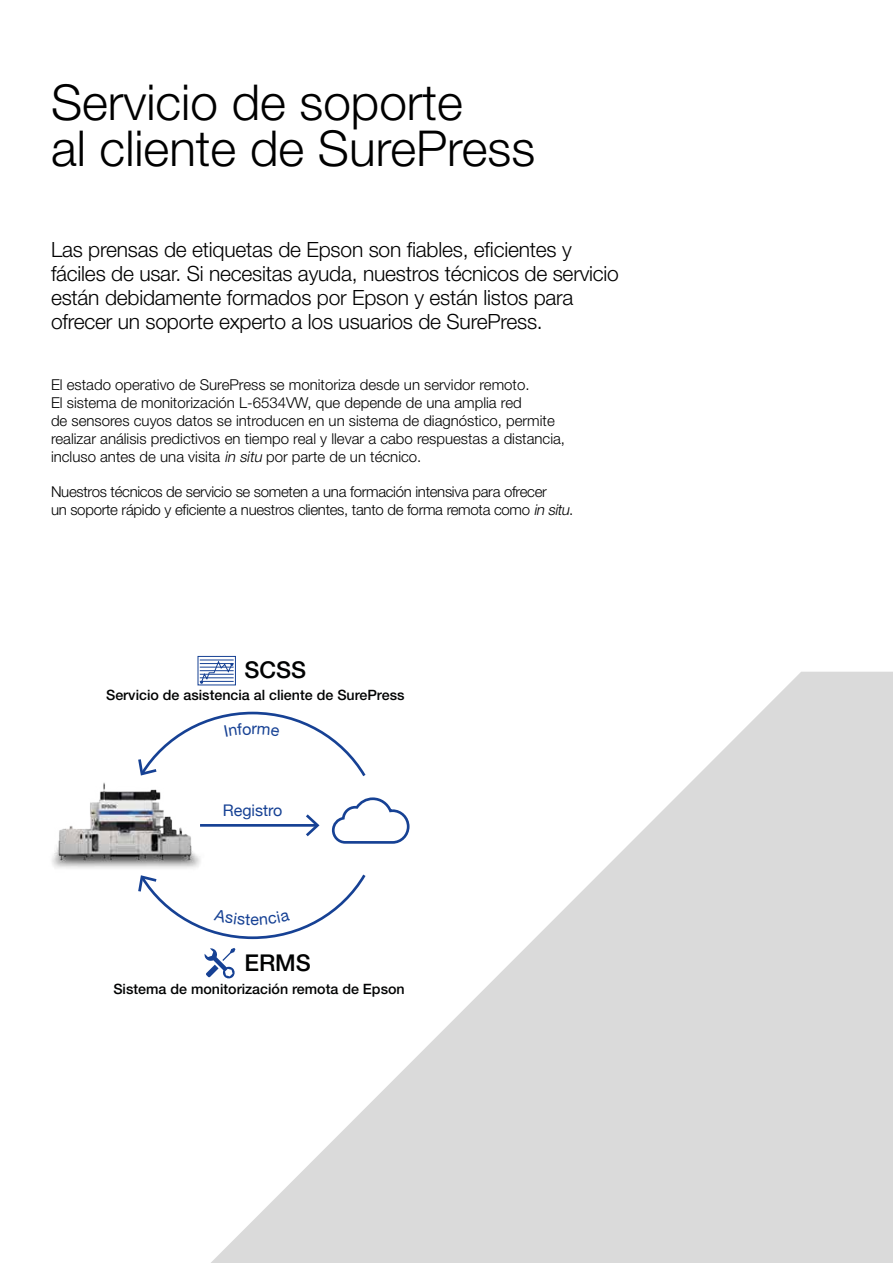
<style>
.page{position:relative;width:893px;height:1263px;background:#fff}
.page>*{position:absolute;margin:0;border:0;box-sizing:border-box;transform-origin:0 0}
.t1{font:300 49.5px/46.5px "Helvetica Neue LT Pro";color:#000}
.t2{font:500 23.1px "Helvetica Neue LT Pro";color:#010202}
.t3{font:300 21px/24px "Helvetica Neue LT Pro";letter-spacing:-.01em;color:#000}
.t4{font:16.05px "Helvetica Neue";color:#164194}
.t5{font:300 15px/18px "Helvetica Neue LT Pro";color:#000}
.t6{font:300 15px/18px "Helvetica Neue LT Pro";letter-spacing:-.02em;color:#000}
.t7{font:500 14.25px "Helvetica Neue LT Pro";color:#010202}
.s1{font-style:italic}
</style>
<div class="page">
<svg style="left:210px;top:672px;width:683px;height:591px;fill:#dadada"></svg>
<hr style="left:200px;top:824px;width:117px;height:3px;background:#164194">
<svg style="left:306px;top:814px;width:13px;height:22px"></svg>
<img style="left:52px;top:779px;width:167px;height:93px">
<svg style="left:205px;top:948px;width:30px;height:31px"></svg>
<div style="left:198px;top:656px;width:38px;height:29px;border:1px solid #164194"></div>
<hr style="left:200px;top:659px;width:34px;height:1px;background:#164194">
<hr style="left:200px;top:663px;width:34px;height:1px;background:#164194">
<hr style="left:200px;top:667px;width:34px;height:1px;background:#164194">
<hr style="left:200px;top:670px;width:34px;height:1px;background:#164194">
<hr style="left:200px;top:674px;width:34px;height:1px;background:#164194">
<hr style="left:200px;top:677px;width:34px;height:1px;background:#164194">
<hr style="left:200px;top:681px;width:34px;height:1px;background:#164194">
<svg style="left:200px;top:659px;width:33px;height:25px"></svg>
<svg style="left:331px;top:796px;width:80px;height:49px"></svg>
<svg style="left:138px;top:710px;width:230px;height:69px"></svg>
<svg style="left:138px;top:872px;width:230px;height:68px"></svg>
<h1 class="t1" style="left:51px;top:78px;width:486px">Servicio de soporte<br>al cliente de SurePress</h1>
<p class="t3" style="left:51px;top:237px;width:569px">Las prensas de etiquetas de Epson son fiables, eficientes y fáciles de usar. Si necesitas ayuda, nuestros técnicos de servicio están debidamente formados por Epson y están listos para ofrecer un soporte experto a los usuarios de SurePress.</p>
<p class="t5" style="left:51px;top:375px;width:516px">El estado operativo de SurePress se monitoriza desde un servidor remoto.<br>El sistema de monitorización L-6534VW, que depende de una amplia red<br>de sensores cuyos datos se introducen en un sistema de diagnóstico, permite realizar análisis predictivos en tiempo real y llevar a cabo respuestas a distancia, incluso antes de una visita <span class="s1">in situ</span> por parte de un técnico.</p>
<p class="t6" style="left:51px;top:482px;width:524px">Nuestros técnicos de servicio se someten a una formación intensiva para ofrecer<br>un soporte rápido y eficiente a nuestros clientes, tanto de forma remota como <span class="s1">in situ</span>.</p>
<h2 class="t2" style="left:244px;top:656px;width:63px">SCSS</h2>
<p class="t7" style="left:106px;top:686px;width:300px">Servicio de asistencia al cliente de SurePress</p>
<p class="t4" style="left:223px;top:798px;width:61px">Registro</p>
<h2 class="t2" style="left:244px;top:949px;width:68px">ERMS</h2>
<p class="t7" style="left:113px;top:980px;width:293px">Sistema de monitorización remota de Epson</p>
</div>
